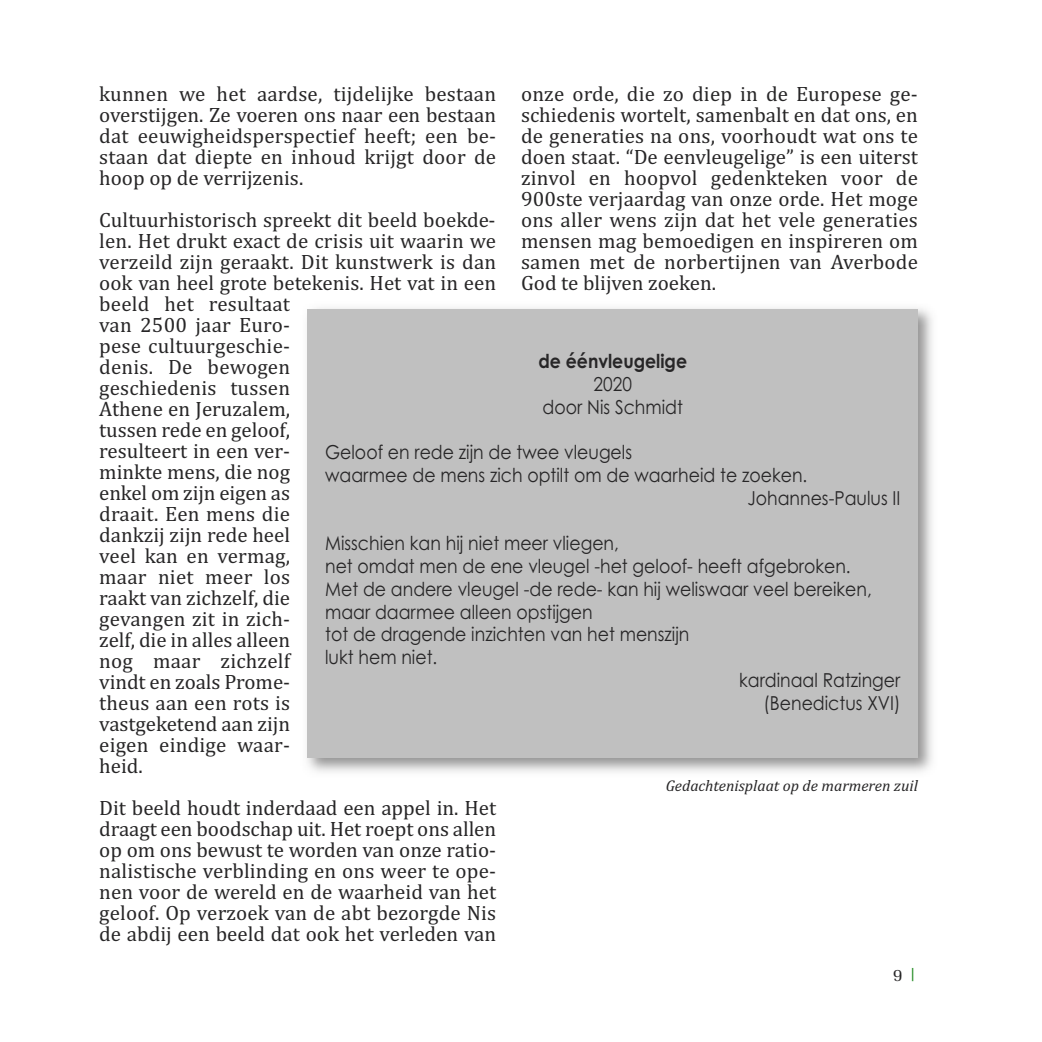
<style>
.page{position:relative;width:1042px;height:1042px;background:#fff}
.page>*{position:absolute;margin:0;border:0;box-sizing:border-box;transform-origin:0 0}
.t1{font:21px/21px "Cambria";color:#272627;text-align:justify}
.t2{font:19.25px/22.8px "Century Gothic";color:#272627;text-align:center;scale:.9 1}
.t3{font:700 19.25px "Century Gothic";color:#272627;scale:.9 1}
.t4{font:17.5px "Melior LT";color:#272627}
.t5{font:15.75px "Cambria Italic OTF";color:#272627}
.s1{color:#228b22}
</style>
<div class="page">
<img style="left:307px;top:308px;width:625px;height:464px">
<div style="left:308px;top:309px;width:610px;height:449px;background:#c0c0c0"></div>
<p class="t1" style="left:521px;top:83px;width:398px">onze orde, die zo diep in de Europese ge&shy;schiedenis wortelt, samenbalt en dat ons, en de generaties na ons, voorhoudt wat ons te doen staat. “De eenvleugelige” is een uiterst zinvol en hoopvol gedenkteken voor de 900ste verjaardag van onze orde. Het moge ons aller wens zijn dat het vele generaties mensen mag bemoedigen en inspireren om samen met de norbertijnen van Averbode God te blijven zoeken.</p>
<p class="t1" style="left:99px;top:83px;width:398px">kunnen we het aardse, tijdelijke bestaan overstijgen. Ze voeren ons naar een bestaan dat eeuwigheidsperspectief heeft; een be&shy;staan dat diepte en inhoud krijgt door de hoop op de verrijzenis.</p>
<p class="t1" style="left:99px;top:209px;width:398px;text-align:left">Cultuurhistorisch spreekt dit beeld boekde&shy;len. Het drukt exact de crisis uit waarin we verzeild zijn geraakt. Dit kunstwerk is dan ook van heel grote betekenis. Het vat in een beeld het resultaat<br>van 2500 jaar Euro-<br>pese cultuurgeschie-<br>denis. De bewogen<br>geschiedenis tussen<br>Athene en Jeruzalem,<br>tussen rede en geloof,<br>resulteert in een ver-<br>minkte mens, die nog<br>enkel om zijn eigen as<br>draait. Een mens die<br>dankzij zijn rede heel<br>veel kan en vermag,<br>maar niet meer los<br>raakt van zichzelf, die<br>gevangen zit in zich-<br>zelf, die in alles alleen<br>nog maar zichzelf<br>vindt en zoals Prome-<br>theus aan een rots is<br>vastgeketend aan zijn<br>eigen eindige waar-<br>heid.</p>
<p class="t1" style="left:99px;top:797px;width:399px">Dit beeld houdt inderdaad een appel in. Het draagt een boodschap uit. Het roept ons allen op om ons bewust te worden van onze ratio&shy;nalistische verblinding en ons weer te ope&shy;nen voor de wereld en de waarheid van het geloof. Op verzoek van de abt bezorgde Nis de abdij een beeld dat ook het verleden van</p>
<p class="t3" style="left:538px;top:349px;width:167px">de éénvleugelige</p>
<p class="t2" style="left:543px;top:372px;width:157px">2020<br>door Nis Schmidt</p>
<p class="t2" style="left:325px;top:441px;width:342px">Geloof en rede zijn de twee vleugels</p>
<p class="t2" style="left:325px;top:463px;width:537px">waarmee de mens zich optilt om de waarheid te zoeken.</p>
<p class="t2" style="left:747px;top:486px;width:171px">Johannes-Paulus II</p>
<p class="t2" style="left:325px;top:532px;width:328px">Misschien kan hij niet meer vliegen,</p>
<p class="t2" style="left:325px;top:554px;width:585px">net omdat men de ene vleugel -het geloof- heeft afgebroken.</p>
<p class="t2" style="left:325px;top:577px;width:609px">Met de andere vleugel -de rede- kan hij weliswaar veel bereiken,</p>
<p class="t2" style="left:325px;top:600px;width:299px">maar daarmee alleen opstijgen</p>
<p class="t2" style="left:325px;top:623px;width:406px">tot de dragende inzichten van het menszijn</p>
<p class="t2" style="left:325px;top:645px;width:126px">lukt hem niet.</p>
<p class="t2" style="left:739px;top:668px;width:181px">kardinaal Ratzinger</p>
<p class="t2" style="left:763px;top:691px;width:154px">(Benedictus XVI)</p>
<p class="t5" style="left:666px;top:776px;width:254px">Gedachtenisplaat op de marmeren zuil</p>
<p class="t4" style="left:893px;top:964px;width:27px">9 <span class="s1">|</span></p>
</div>
